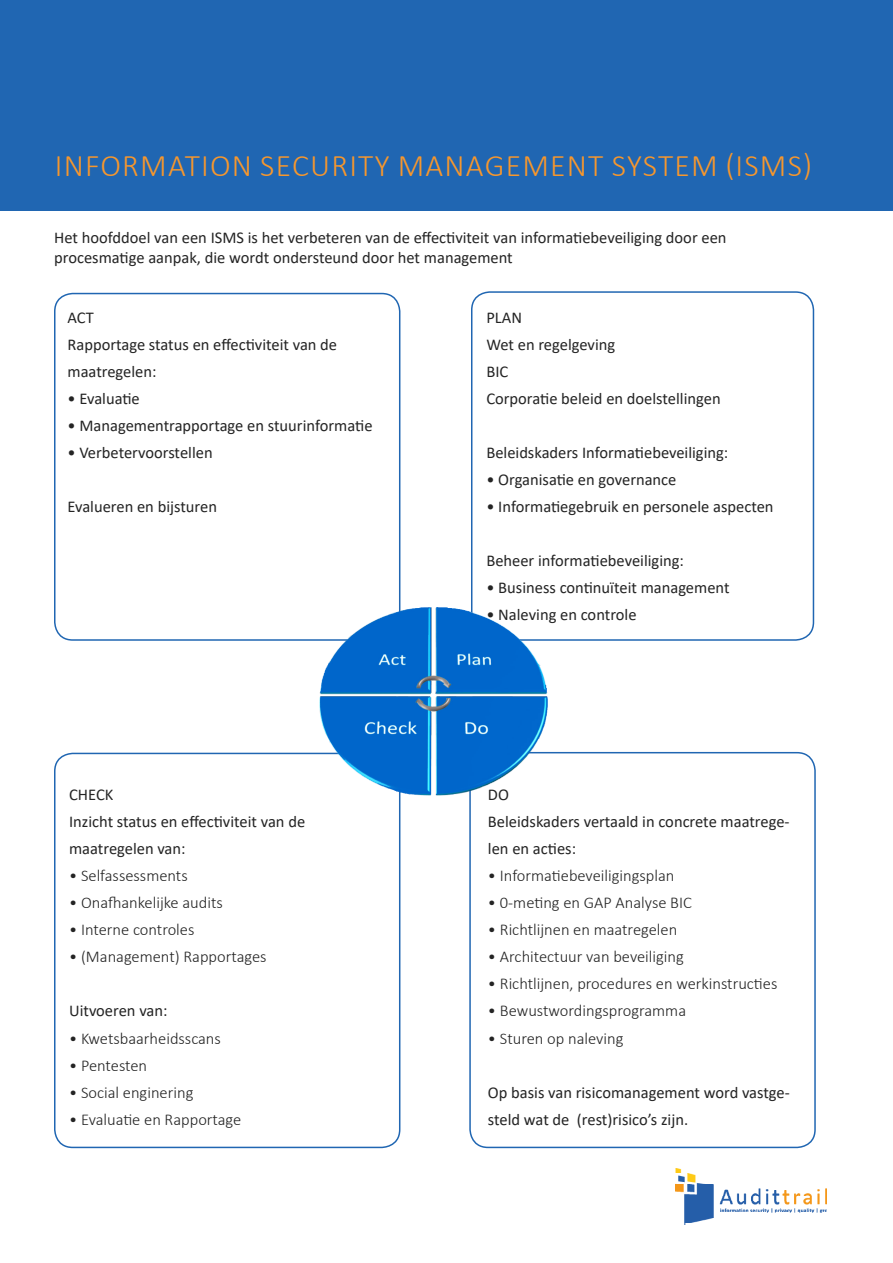
<style>
.page{position:relative;width:893px;height:1263px;background:#fff}
.page>*{position:absolute;margin:0;border:0;box-sizing:border-box;transform-origin:0 0}
.t1{font:300 31.5px "Calibri";letter-spacing:.04em;color:#f7972d}
.Alineastijl_1{font:16.5px/27px "Calibri";color:#242424}
.Alineastijl_1-2{font:300 16.5px "Calibri";color:#242424}
.Alineastijl_2{font:16.5px "Calibri";color:#242424}
</style>
<div class="page">
<div style="left:469px;top:752px;width:347px;height:396px;border:2px solid #2066b2;border-radius:18px"></div>
<div style="left:54px;top:753px;width:346px;height:395px;border:2px solid #2066b2;border-radius:18px"></div>
<div style="left:54px;top:293px;width:346px;height:348px;border:2px solid #2066b2;border-radius:18px"></div>
<div style="left:471px;top:291px;width:343px;height:350px;border:2px solid #2066b2;border-radius:18px"></div>
<div style="left:0;top:0;width:893px;height:210px;background:#2066b2"></div>
<img style="left:675px;top:1168px;width:151px;height:57px">
<img style="left:216px;top:555px;width:435px;height:278px">
<p class="t1" style="left:55px;top:146px;width:759px">INFORMATION SECURITY MANAGEMENT SYSTEM (ISMS)</p>
<p class="Alineastijl_1" style="left:54px;top:227px;width:674px;line-height:19.8px">Het hoofddoel van een ISMS is het verbeteren van de effectiviteit van informatiebeveiliging door een procesmatige aanpak, die wordt ondersteund door het management</p>
<p class="Alineastijl_1" style="left:68px;top:303px;width:28px">ACT</p>
<p class="Alineastijl_1" style="left:68px;top:330px;width:271px">Rapportage status en effectiviteit van de maatregelen:</p>
<p class="Alineastijl_1" style="left:68px;top:384px;width:74px">• Evaluatie</p>
<p class="Alineastijl_1" style="left:68px;top:411px;width:307px">• Managementrapportage en stuurinformatie</p>
<p class="Alineastijl_1" style="left:68px;top:438px;width:147px">• Verbetervoorstellen</p>
<p class="Alineastijl_1" style="left:68px;top:492px;width:151px">Evalueren en bijsturen</p>
<p class="Alineastijl_1" style="left:69px;top:781px;width:46px">CHECK</p>
<p class="Alineastijl_1" style="left:69px;top:808px;width:238px">Inzicht status en effectiviteit van de</p>
<p class="Alineastijl_1" style="left:69px;top:835px;width:118px">maatregelen van:</p>
<p class="Alineastijl_1-2" style="left:69px;top:866px;width:120px">• Selfassessments</p>
<p class="Alineastijl_1-2" style="left:69px;top:893px;width:155px">• Onafhankelijke audits</p>
<p class="Alineastijl_1-2" style="left:69px;top:920px;width:127px">• Interne controles</p>
<p class="Alineastijl_1-2" style="left:69px;top:947px;width:199px">• (Management) Rapportages</p>
<p class="Alineastijl_1" style="left:69px;top:997px;width:100px">Uitvoeren van:</p>
<p class="Alineastijl_1-2" style="left:69px;top:1028px;width:153px">• Kwetsbaarheidsscans</p>
<p class="Alineastijl_1-2" style="left:69px;top:1055px;width:80px">• Pentesten</p>
<p class="Alineastijl_1-2" style="left:69px;top:1082px;width:126px">• Social enginering</p>
<p class="Alineastijl_1-2" style="left:69px;top:1109px;width:174px">• Evaluatie en Rapportage</p>
<p class="Alineastijl_2" style="left:486px;top:306px;width:37px">PLAN</p>
<p class="Alineastijl_2" style="left:486px;top:333px;width:130px">Wet en regelgeving</p>
<p class="Alineastijl_2" style="left:486px;top:360px;width:23px">BIC</p>
<p class="Alineastijl_2" style="left:486px;top:387px;width:236px">Corporatie beleid en doelstellingen</p>
<p class="Alineastijl_2" style="left:486px;top:441px;width:243px">Beleidskaders Informatiebeveiliging:</p>
<p class="Alineastijl_2" style="left:486px;top:468px;width:192px">• Organisatie en governance</p>
<p class="Alineastijl_2" style="left:486px;top:495px;width:289px">• Informatiegebruik en personele aspecten</p>
<p class="Alineastijl_2" style="left:486px;top:549px;width:199px">Beheer informatiebeveiliging:</p>
<p class="Alineastijl_2" style="left:486px;top:576px;width:245px">• Business continuïteit management</p>
<p class="Alineastijl_2" style="left:486px;top:603px;width:152px">• Naleving en controle</p>
<p class="Alineastijl_1" style="left:488px;top:781px;width:23px">DO</p>
<p class="Alineastijl_1" style="left:488px;top:808px;width:303px">Beleidskaders vertaald in concrete maatrege&shy;len en acties:</p>
<p class="Alineastijl_1-2" style="left:488px;top:866px;width:188px">• Informatiebeveiligingsplan</p>
<p class="Alineastijl_1-2" style="left:488px;top:893px;width:205px">• 0-meting en GAP Analyse BIC</p>
<p class="Alineastijl_1-2" style="left:488px;top:920px;width:191px">• Richtlijnen en maatregelen</p>
<p class="Alineastijl_1-2" style="left:488px;top:947px;width:197px">• Architectuur van beveiliging</p>
<p class="Alineastijl_1-2" style="left:488px;top:974px;width:291px">• Richtlijnen, procedures en werkinstructies</p>
<p class="Alineastijl_1-2" style="left:488px;top:1001px;width:200px">• Bewustwordingsprogramma</p>
<p class="Alineastijl_1-2" style="left:488px;top:1028px;width:137px">• Sturen op naleving</p>
<p class="Alineastijl_1" style="left:488px;top:1078px;width:303px">Op basis van risicomanagement word vastge&shy;steld wat de (rest)risico’s zijn.</p>
</div>
